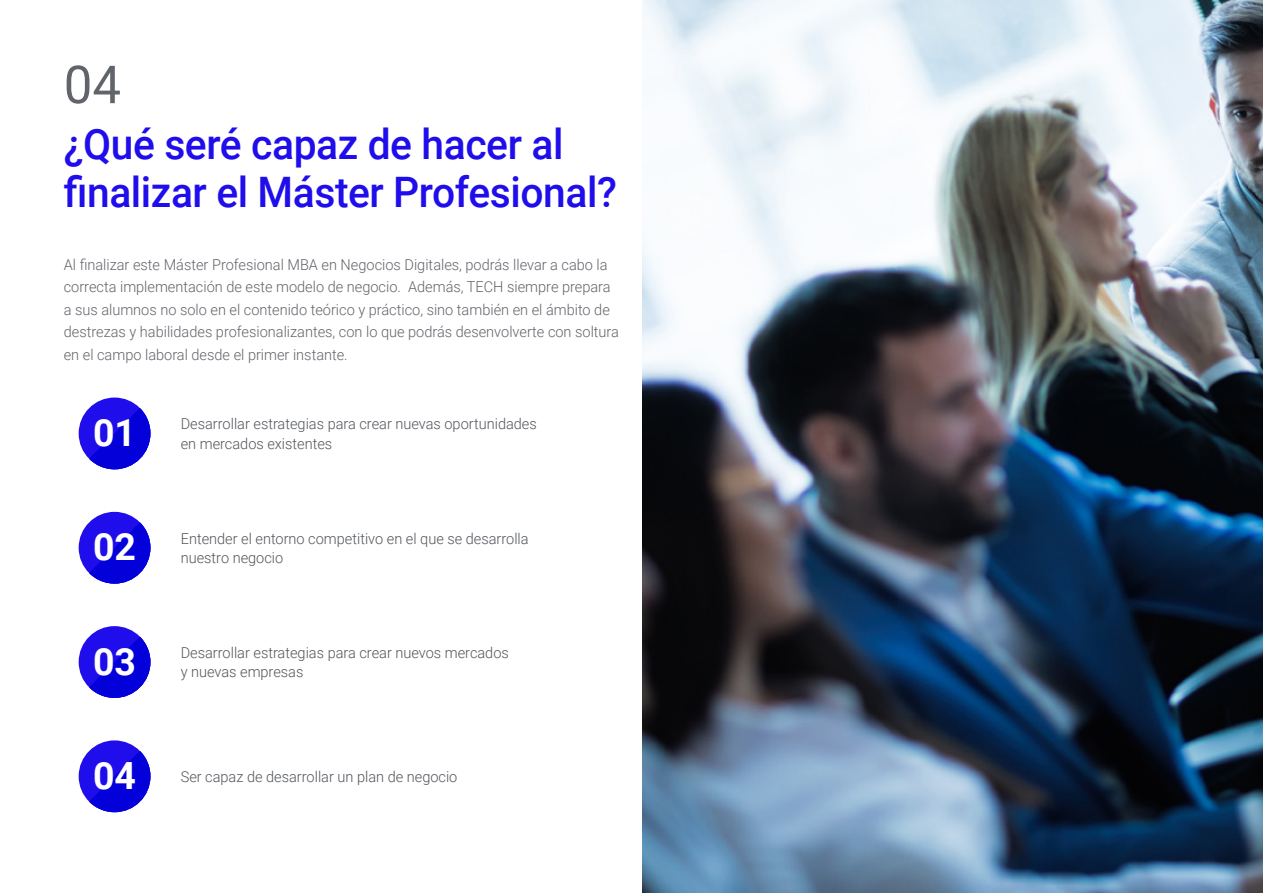
<style>
.page{position:relative;width:1263px;height:893px;background:#fff}
.page>*{position:absolute;margin:0;border:0;box-sizing:border-box;transform-origin:0 0}
.t1{font:52.5px "Roboto";color:#61646a}
.t2{font:500 42px/48px "Roboto";letter-spacing:-.01em;color:#1f0dec}
.t3{font:700 37.5px "Roboto";color:#fff}
.t4{font:300 15px/22.5px "Roboto";color:#61646a}
.t5{font:300 15px/19.5px "Roboto";color:#52555b}
</style>
<div class="page">
<div style="left:79px;top:512px;width:71px;height:72px;background:#1f0dec;border-radius:50%"></div>
<svg style="left:89px;top:522px;width:61px;height:62px"></svg>
<div style="left:79px;top:740px;width:71px;height:72px;background:#1f0dec;border-radius:50%"></div>
<svg style="left:89px;top:751px;width:61px;height:61px"></svg>
<div style="left:79px;top:626px;width:71px;height:72px;background:#1f0dec;border-radius:50%"></div>
<svg style="left:89px;top:637px;width:61px;height:61px"></svg>
<div style="left:79px;top:398px;width:71px;height:71px;background:#1f0dec;border-radius:50%"></div>
<svg style="left:89px;top:408px;width:61px;height:61px"></svg>
<img style="left:642px;top:0;width:621px;height:893px">
<h1 class="t1" style="left:64px;top:48px;width:59px">04</h1>
<h2 class="t2" style="left:64px;top:119px;width:555px">¿Qué seré capaz de hacer al finalizar el Máster Profesional?</h2>
<p class="t4" style="left:64px;top:253px;width:557px">Al finalizar este Máster Profesional MBA en Negocios Digitales, podrás llevar a cabo la correcta implementación de este modelo de negocio. Además, TECH siempre prepara a sus alumnos no solo en el contenido teórico y práctico, sino también en el ámbito de destrezas y habilidades profesionalizantes, con lo que podrás desenvolverte con soltura en el campo laboral desde el primer instante.</p>
<h3 class="t3" style="left:93px;top:407px;width:45px">01</h3>
<p class="t5" style="left:181px;top:414px;width:358px">Desarrollar estrategias para crear nuevas oportunidades</p>
<p class="t5" style="left:181px;top:433px;width:153px">en mercados existentes</p>
<h3 class="t3" style="left:93px;top:521px;width:45px">02</h3>
<p class="t5" style="left:181px;top:528px;width:349px">Entender el entorno competitivo en el que se desarrolla nuestro negocio</p>
<h3 class="t3" style="left:93px;top:635px;width:45px">03</h3>
<p class="t5" style="left:181px;top:642px;width:330px">Desarrollar estrategias para crear nuevos mercados y nuevas empresas</p>
<h3 class="t3" style="left:93px;top:749px;width:45px">04</h3>
<p class="t5" style="left:181px;top:766px;width:278px">Ser capaz de desarrollar un plan de negocio</p>
</div>
